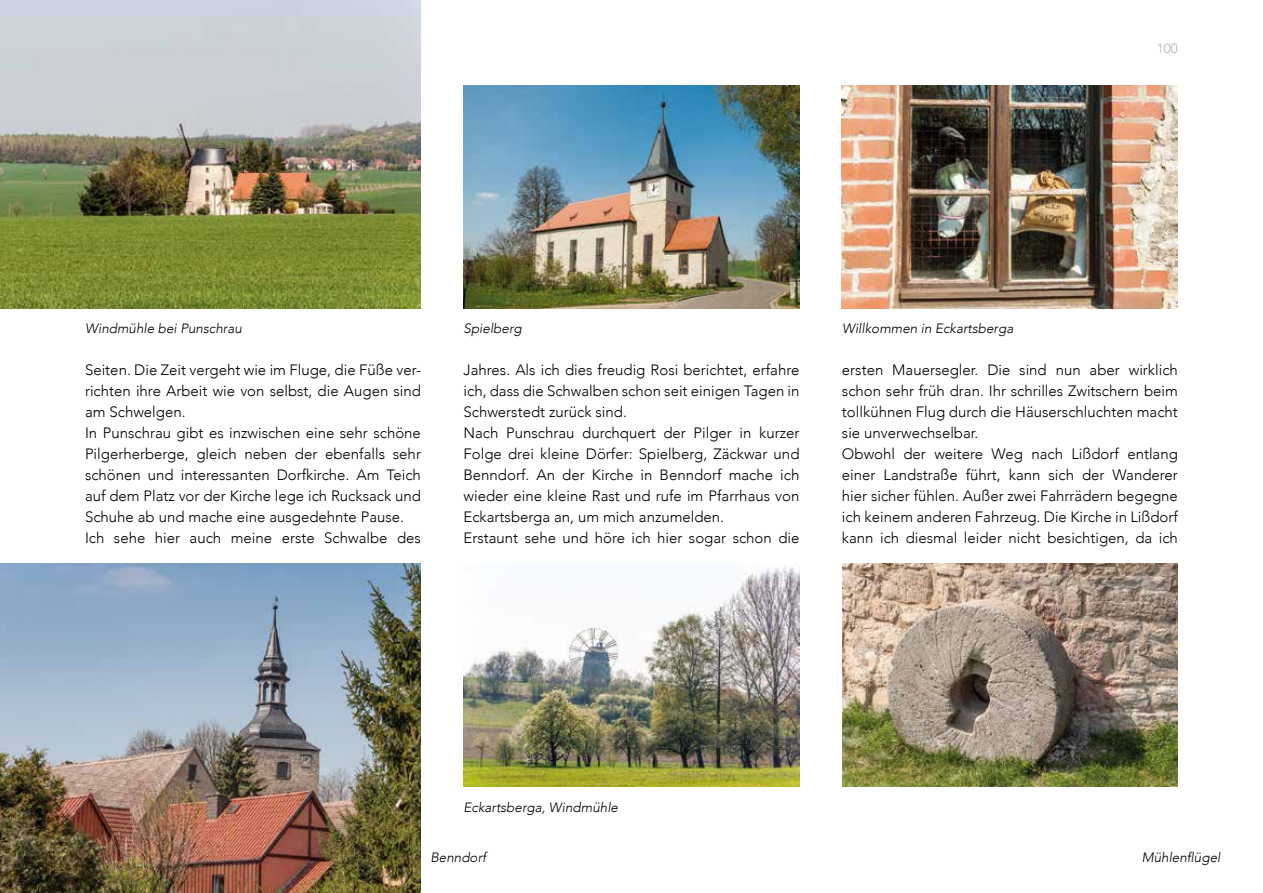
<style>
.page{position:relative;width:1263px;height:893px;background:#fff}
.page>*{position:absolute;margin:0;border:0;box-sizing:border-box;transform-origin:0 0}
.t1{font:300 15px/21px "Avenir";color:#000}
.t2{font:italic 300 13.5px "Avenir";color:#000}
.t3{font:300 13.5px "Avenir";color:#b1b3b4}
</style>
<div class="page">
<img style="left:0;top:0;width:421px;height:308px">
<img style="left:0;top:563px;width:421px;height:330px">
<img style="left:463px;top:85px;width:336px;height:223px">
<img style="left:463px;top:565px;width:336px;height:221px">
<img style="left:842px;top:85px;width:336px;height:223px">
<img style="left:842px;top:563px;width:336px;height:223px">
<p class="t2" style="left:85px;top:321px;width:158px">Windmühle bei Punschrau</p>
<p class="t2" style="left:463px;top:321px;width:60px">Spielberg</p>
<p class="t2" style="left:842px;top:321px;width:173px">Willkommen in Eckartsberga</p>
<p class="t3" style="left:1157px;top:40px;width:23px">100</p>
<p class="t1" style="left:85px;top:359px;width:337px">Seiten. Die Zeit vergeht wie im Fluge, die Füße ver&shy;richten ihre Arbeit wie von selbst, die Augen sind am Schwelgen.<br>In Punschrau gibt es inzwischen eine sehr schöne Pilgerherberge, gleich neben der ebenfalls sehr schönen und interessanten Dorfkirche. Am Teich auf dem Platz vor der Kirche lege ich Rucksack und Schuhe ab und mache eine ausgedehnte Pause.<br>Ich sehe hier auch meine erste Schwalbe des</p>
<p class="t1" style="left:463px;top:359px;width:337px">Jahres. Als ich dies freudig Rosi berichtet, erfahre ich, dass die Schwalben schon seit einigen Tagen in Schwerstedt zurück sind.<br>Nach Punschrau durchquert der Pilger in kurzer Folge drei kleine Dörfer: Spielberg, Zäckwar und Benndorf. An der Kirche in Benndorf mache ich wieder eine kleine Rast und rufe im Pfarrhaus von Eckartsberga an, um mich anzumelden.<br>Erstaunt sehe und höre ich hier sogar schon die</p>
<p class="t1" style="left:842px;top:359px;width:337px">ersten Mauersegler. Die sind nun aber wirklich schon sehr früh dran. Ihr schrilles Zwitschern beim tollkühnen Flug durch die Häuserschluchten macht sie unverwechselbar.<br>Obwohl der weitere Weg nach Lißdorf entlang einer Landstraße führt, kann sich der Wanderer hier sicher fühlen. Außer zwei Fahrrädern begegne ich keinem anderen Fahrzeug. Die Kirche in Lißdorf kann ich diesmal leider nicht besichtigen, da ich</p>
<p class="t2" style="left:463px;top:799px;width:156px">Eckartsberga, Windmühle</p>
<p class="t2" style="left:430px;top:849px;width:57px">Benndorf</p>
<p class="t2" style="left:1142px;top:849px;width:80px">Mühlenflügel</p>
</div>
